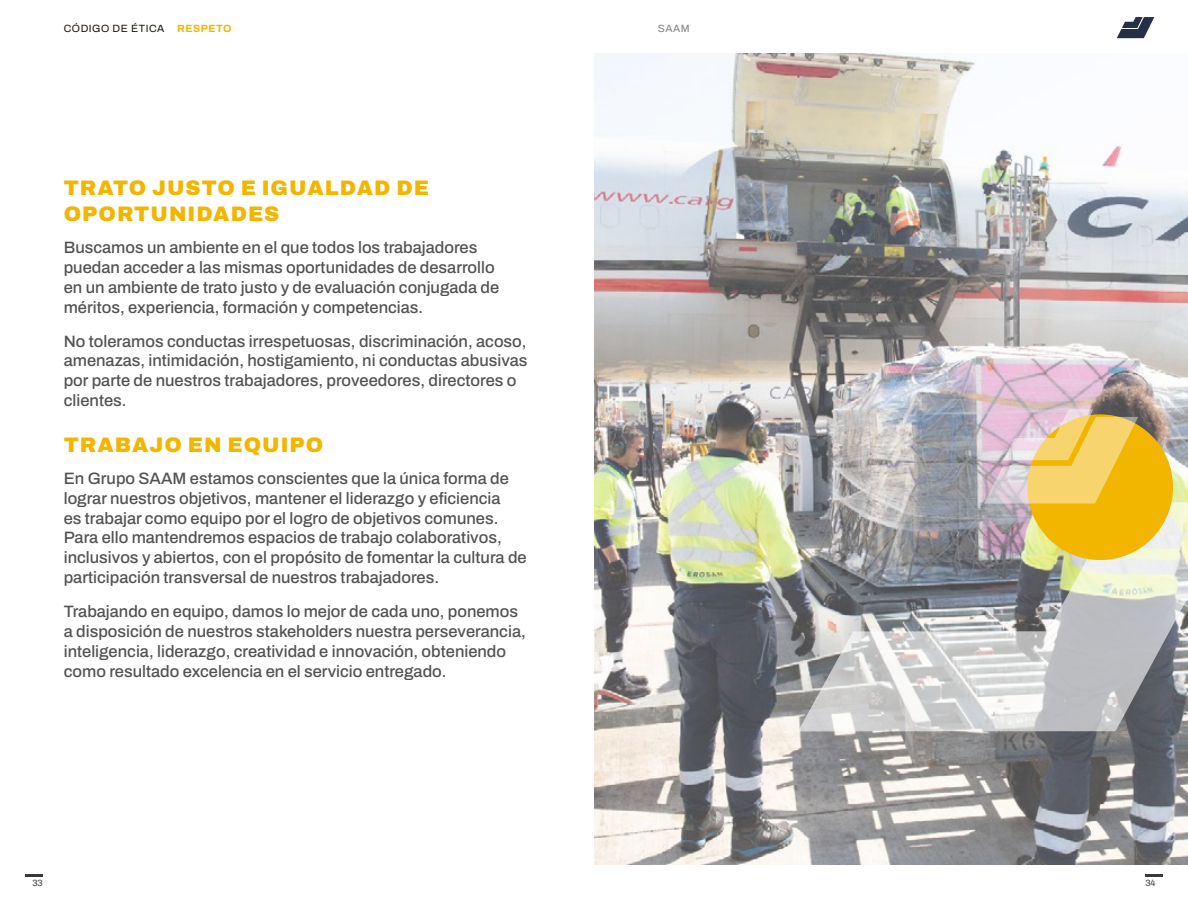
<style>
.page{position:relative;width:1188px;height:918px;background:#fff}
.page>*{position:absolute;margin:0;border:0;box-sizing:border-box;transform-origin:0 0}
.t1{font:900 21px/25.2px "Archivo";letter-spacing:.05em;color:#f2b500}
.t2{font:600 16.5px/19.8px "Archivo";color:#525252}
.t3{font:600 10.5px "Archivo";letter-spacing:.05em;color:#1d160f}
.t4{font:700 10.5px "Archivo";letter-spacing:.05em;color:#f2b500}
.t5{font:600 10.5px "Archivo";color:#838383}
.t6{font:600 9px "Archivo";color:#1d160f}
</style>
<div class="page">
<img style="left:594px;top:53px;width:594px;height:812px">
<svg style="left:798px;top:502px;width:390px;height:229px;background:#b1b2b2"></svg>
<div style="left:1027px;top:414px;width:146px;height:146px;background:#f2b500;border-radius:50%"></div>
<svg style="left:984px;top:409px;width:154px;height:95px"></svg>
<svg style="left:1117px;top:17px;width:37px;height:21px"></svg>
<svg style="left:25px;top:874px;width:18px;height:3px"></svg>
<svg style="left:1145px;top:874px;width:18px;height:3px"></svg>
<p class="t3" style="left:64px;top:21px;width:102px">CÓDIGO DE ÉTICA</p>
<p class="t5" style="left:658px;top:20px;width:33px">SAAM</p>
<p class="t4" style="left:177px;top:20px;width:56px">RESPETO</p>
<p class="t1" style="left:64px;top:176px;width:367px">TRATO JUSTO E IGUALDAD DE<br>OPORTUNIDADES</p>
<p class="t2" style="left:64px;top:238px;width:437px">Buscamos un ambiente en el que todos los trabajadores puedan acceder a las mismas oportunidades de desarrollo en un ambiente de trato justo y de evaluación conjugada de méritos, experiencia, formación y competencias.</p>
<p class="t2" style="left:64px;top:331px;width:465px">No toleramos conductas irrespetuosas, discriminación, acoso, amenazas, intimidación, hostigamiento, ni conductas abusivas por parte de nuestros trabajadores, proveedores, directores o clientes.</p>
<p class="t1" style="left:64px;top:432px;width:261px">TRABAJO EN EQUIPO</p>
<p class="t2" style="left:64px;top:469px;width:464px">En Grupo SAAM estamos conscientes que la única forma de lograr nuestros objetivos, mantener el liderazgo y eficiencia<br>es trabajar como equipo por el logro de objetivos comunes.<br>Para ello mantendremos espacios de trabajo colaborativos, inclusivos y abiertos, con el propósito de fomentar la cultura de participación transversal de nuestros trabajadores.</p>
<p class="t2" style="left:64px;top:602px;width:464px">Trabajando en equipo, damos lo mejor de cada uno, ponemos a disposición de nuestros stakeholders nuestra perseverancia, inteligencia, liderazgo, creatividad e innovación, obteniendo como resultado excelencia en el servicio entregado.</p>
<p class="t6" style="left:32px;top:876px;width:12px">33</p>
<p class="t6" style="left:1145px;top:876px;width:12px">34</p>
</div>
